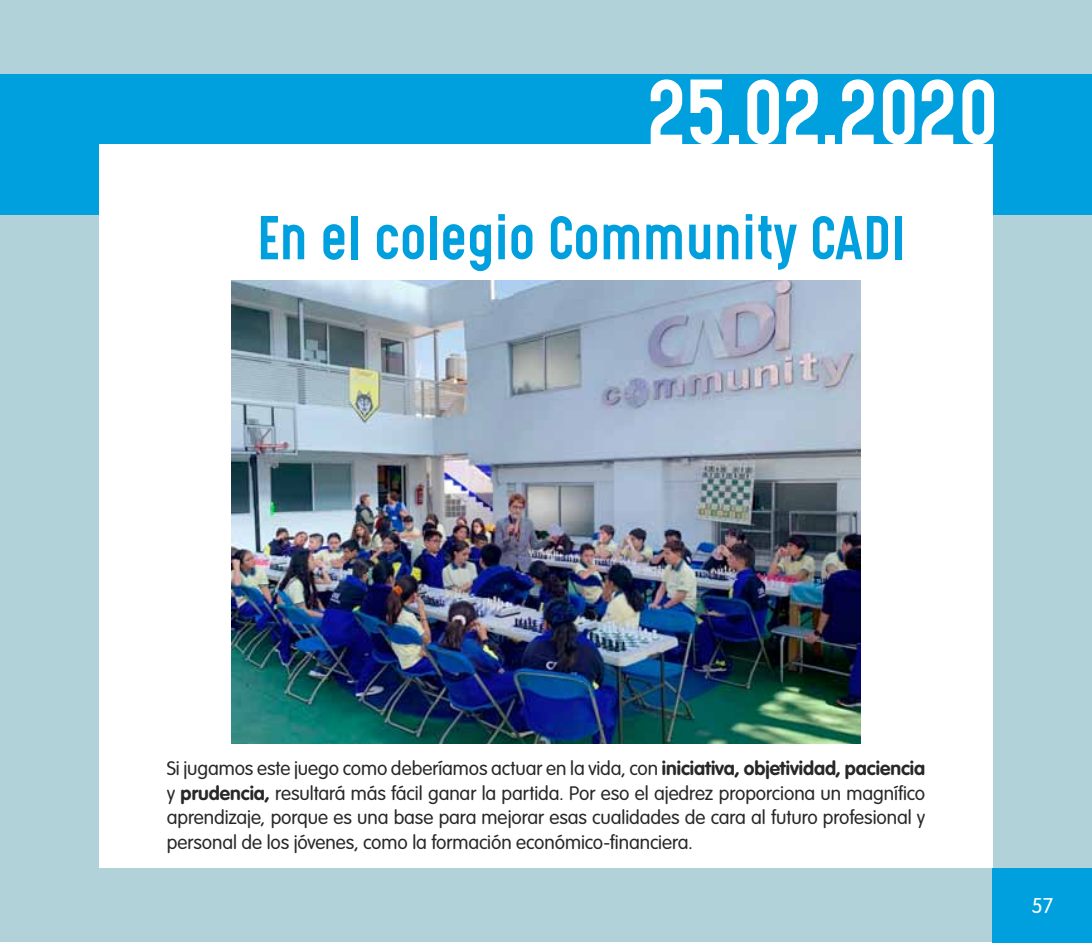
<style>
.page{position:relative;width:1092px;height:943px;background:#fff}
.page>*{position:absolute;margin:0;border:0;box-sizing:border-box;transform-origin:0 0}
.t1{font:78.75px "Gotcha Gothic";letter-spacing:-.02em;color:#fff}
.t2{font:52.5px "Gotcha Gothic";color:#009fde}
.t3{font:300 21px "VAG Rounded Std";color:#fff}
.t4{font:300 19.25px/24.5px "VAG Rounded Std";letter-spacing:-.005em;color:#292829;text-align:justify}
.s1{font-weight:700}
</style>
<div class="page">
<div style="left:0;top:0;width:1091px;height:942px;background:#b1d2d8"></div>
<div style="left:0;top:74px;width:1091px;height:141px;background:#009fde"></div>
<div style="left:99px;top:144px;width:893px;height:723px;background:#fff"></div>
<div style="left:992px;top:867px;width:99px;height:75px;background:#009fde"></div>
<img style="left:231px;top:281px;width:629px;height:463px">
<h1 class="t1" style="left:645px;top:53px;width:354px">25.02.2020</h1>
<h2 class="t2" style="left:257px;top:198px;width:650px">En el colegio Community CADI</h2>
<p class="t4" style="left:167px;top:757px;width:760px">Si jugamos este juego como deberíamos actuar en la vida, con <span class="s1">iniciativa, objetividad, paciencia </span>y <span class="s1">prudencia,</span> resultará más fácil ganar la partida. Por eso el ajedrez proporciona un magnífico aprendizaje, porque es una base para mejorar esas cualidades de cara al futuro profesional y personal de los jóvenes, como la formación económico-financiera.</p>
<p class="t3" style="left:1031px;top:893px;width:23px">57</p>
</div>
